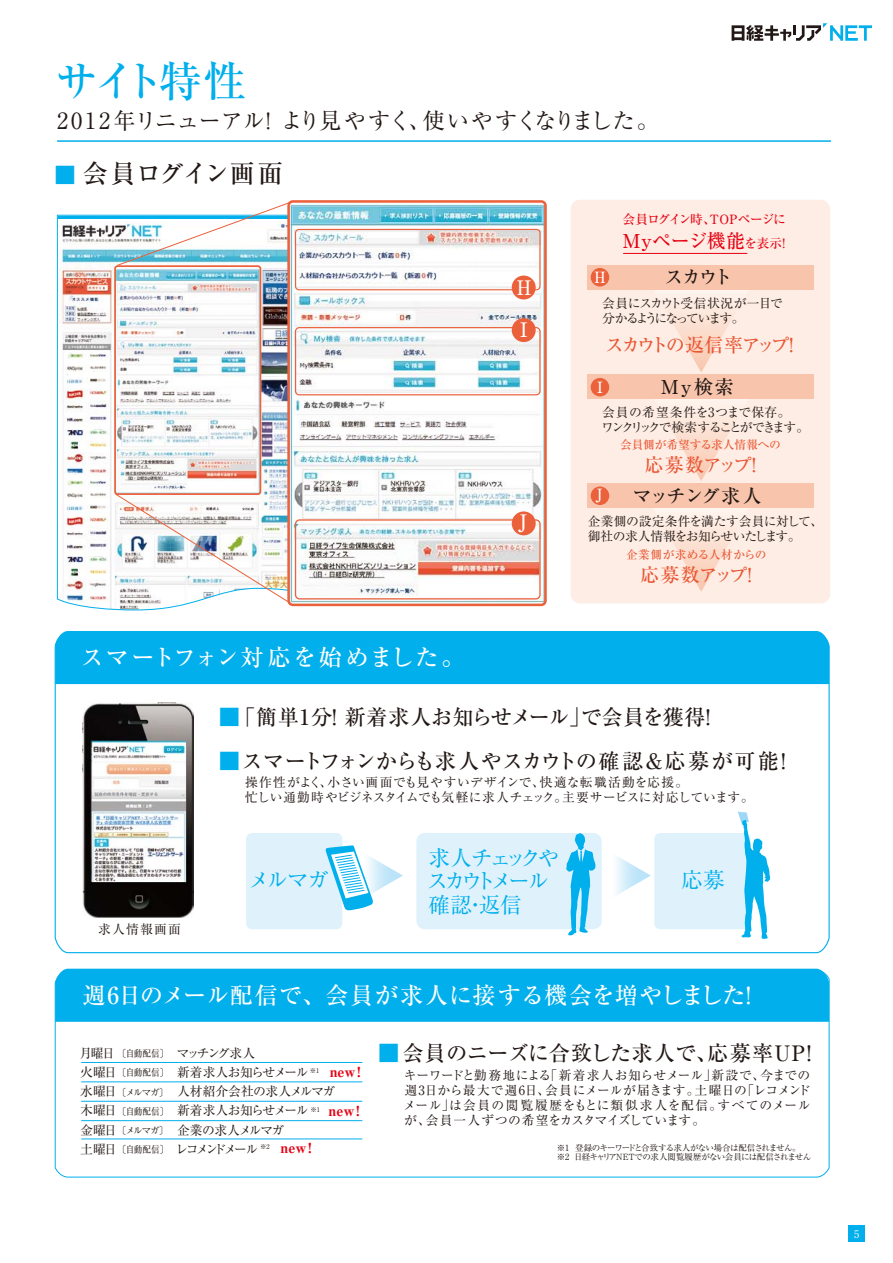
<style>
.page{position:relative;width:893px;height:1263px;background:#fff}
.page>*{position:absolute;margin:0;border:0;box-sizing:border-box;transform-origin:0 0}
.t1{font:500 42.45px "Ryumin Pro";letter-spacing:-.1em;color:#00afec}
.t2{font:500 25.5px "Ryumin Pro";letter-spacing:-.005em;color:#221815}
.t3{font:500 23.4px "Ryumin Pro";color:#fff}
.t4{font:500 23.4px "Ryumin Pro";letter-spacing:.065em;color:#fff}
.t5{font:22.35px "Ryumin Pro";letter-spacing:-.015em;color:#221815}
.t6{font:21.75px/23.4px "Ryumin Pro";letter-spacing:-.175em;color:#00afec}
.t7{font:21.75px "Ryumin Pro";letter-spacing:-.15em;color:#00afec}
.t8{font:500 21.3px "Ryumin Pro";letter-spacing:-.005em;color:#221815}
.t9{font:500 19.95px/42.6px "Ryumin Pro";color:#fff}
.t10{font:500 19.2px "Ryumin Pro";letter-spacing:-.08em;color:#221815}
.t11{font:500 19.2px "Ryumin Pro";letter-spacing:-.12em;color:#ea5532}
.t12{font:500 19.2px "Ryumin Pro";letter-spacing:-.17em;color:#ea5532}
.t13{font:500 19.2px "Ryumin Pro";letter-spacing:-.01em;color:#e60012}
.t14{font:500 15.45px "Ryumin Pro";color:#fff}
.t15{font:800 13.8px "Ryumin Pro";color:#e60012}
.t16{font:12.75px/14.9px "Ryumin Pro";letter-spacing:-.035em;color:#221815;text-align:justify}
.t17{font:12.75px/14.9px "Ryumin Pro";letter-spacing:.005em;color:#221815}
.t18{font:12.75px/19.2px "Ryumin Pro";letter-spacing:-.105em;color:#221815}
.t19{font:12.75px/19.2px "Ryumin Pro";letter-spacing:-.115em;color:#221815}
.t20{font:12.75px/14.9px "Ryumin Pro";letter-spacing:-.06em;color:#221815}
.t21{font:500 12.75px "Ryumin Pro";letter-spacing:-.08em;color:#e60012}
.t22{font:500 11.7px "Ryumin Pro";color:#ea5532}
.t23{font:500 11.7px "Ryumin Pro";letter-spacing:.04em;color:#ea5532}
.t24{font:10.35px "Ryumin Pro";color:#fff}
.t25{font:9.6px/19.2px "Ryumin Pro";letter-spacing:-.075em;color:#221815;text-align:justify}
.t26{font:8.55px/9.6px "Ryumin Pro";letter-spacing:-.075em;color:#221815}
.t27{font:6.45px "Ryumin Pro";color:#221815}
.s1{font-size:21.3px;color:#00afec}
.s2{font-size:12.75px}
.s3{font-weight:400;color:#00afec}
</style>
<div class="page">
<div style="left:848px;top:1225px;width:16px;height:16px;background:#00afec"></div>
<svg style="left:732px;top:23px;width:140px;height:18px"></svg>
<hr style="left:57px;top:140px;width:774px;height:2px;background:#00afec">
<img style="left:57px;top:215px;width:274px;height:395px">
<div style="left:571px;top:200px;width:259px;height:403px;background:#fdede4;border-radius:9px"></div>
<svg style="left:641px;top:290px;width:120px;height:191px"></svg>
<svg style="left:641px;top:507px;width:120px;height:85px"></svg>
<hr style="left:58px;top:216px;width:309px;height:2px;background:#00afec">
<svg style="left:54px;top:978px;width:776px;height:200px"></svg>
<div style="left:55px;top:969px;width:774px;height:53px;background:#00afec"></div>
<hr style="left:623px;top:253px;width:124px;height:1px;background:#e60012">
<div style="left:587px;top:265px;width:227px;height:25px;background:#f8c5ac"></div>
<div style="left:587px;top:375px;width:227px;height:24px;background:#f8c5ac"></div>
<div style="left:587px;top:483px;width:227px;height:24px;background:#f8c5ac"></div>
<svg style="left:54px;top:644px;width:776px;height:310px"></svg>
<div style="left:55px;top:631px;width:774px;height:53px;background:#00afec"></div>
<img style="left:83px;top:702px;width:110px;height:216px">
<div style="left:246px;top:833px;width:96px;height:96px;background:#dff2fc;border-radius:6px"></div>
<div style="left:416px;top:833px;width:186px;height:96px;background:#dff2fc;border-radius:8px"></div>
<div style="left:654px;top:833px;width:97px;height:96px;background:#dff2fc;border-radius:6px"></div>
<svg style="left:566px;top:833px;width:29px;height:103px"></svg>
<svg style="left:325px;top:845px;width:78px;height:65px"></svg>
<svg style="left:738px;top:811px;width:33px;height:128px"></svg>
<hr style="left:81px;top:1062px;width:281px;height:1px;background:#00afec">
<hr style="left:81px;top:1081px;width:281px;height:1px;background:#00afec">
<hr style="left:81px;top:1101px;width:281px;height:1px;background:#00afec">
<hr style="left:81px;top:1120px;width:281px;height:1px;background:#00afec">
<hr style="left:81px;top:1139px;width:281px;height:1px;background:#00afec">
<div style="left:591px;top:268px;width:18px;height:18px;background:#eb613b;border-radius:50%"></div>
<div style="left:591px;top:378px;width:18px;height:18px;background:#eb613b;border-radius:50%"></div>
<div style="left:591px;top:486px;width:18px;height:19px;background:#eb613b;border-radius:50%"></div>
<img style="left:291px;top:204px;width:252px;height:398px">
<div style="left:287px;top:200px;width:260px;height:406px;border:3px solid #eb613b;border-radius:4px"></div>
<div style="left:114px;top:265px;width:147px;height:230px;border:2px solid #eb613b;border-radius:2px"></div>
<div style="left:295px;top:229px;width:246px;height:61px;border:1px solid #eb613b;border-radius:4px"></div>
<div style="left:295px;top:327px;width:246px;height:68px;border:1px solid #eb613b;border-radius:4px"></div>
<div style="left:295px;top:519px;width:246px;height:80px;border:1px solid #eb613b;border-radius:4px"></div>
<div style="left:512px;top:276px;width:24px;height:23px;background:#eb613b;border-radius:50%"></div>
<div style="left:512px;top:318px;width:24px;height:24px;background:#eb613b;border-radius:50%"></div>
<div style="left:512px;top:511px;width:24px;height:24px;background:#eb613b;border-radius:50%"></div>
<svg style="left:117px;top:202px;width:174px;height:64px"></svg>
<img style="left:115px;top:493px;width:176px;height:110px">
<h1 class="t1" style="left:55px;top:48px;width:193px">サイト特性</h1>
<h3 class="t5" style="left:57px;top:103px;width:603px">2012年リニューアル！ より見やすく、使いやすくなりました。</h3>
<h2 class="t2" style="left:54px;top:153px;width:230px"><span class="s1">■</span> 会員ログイン画面</h2>
<h3 class="t9" style="left:516px;top:264px;width:17px">H<br>I</h3>
<h3 class="t9" style="left:519px;top:499px;width:10px">J</h3>
<p class="t14" style="left:594px;top:265px;width:13px">H</p>
<p class="t21" style="left:622px;top:209px;width:165px">会員ログイン時、TOPページに</p>
<h3 class="t13" style="left:622px;top:225px;width:169px">Myページ機能<span class="s2">を表示！</span></h3>
<h3 class="t10" style="left:664px;top:262px;width:70px">スカウト</h3>
<p class="t19" style="left:602px;top:295px;width:182px;line-height:14.9px">会員にスカウト受信状況が一目で分かるようになっています。</p>
<h3 class="t12" style="left:605px;top:330px;width:197px">スカウトの返信率アップ！</h3>
<p class="t14" style="left:597px;top:375px;width:7px">I</p>
<h3 class="t10" style="left:661px;top:372px;width:75px">My検索</h3>
<p class="t20" style="left:601px;top:404px;width:209px">会員の希望条件を3つまで保存。<br>ワンクリックで検索することができます。</p>
<p class="t14" style="left:596px;top:482px;width:8px">J</p>
<p class="t22" style="left:620px;top:435px;width:162px">会員側が希望する求人情報への</p>
<h3 class="t11" style="left:645px;top:450px;width:121px">応募数アップ！</h3>
<h3 class="t10" style="left:633px;top:480px;width:130px">マッチング求人</h3>
<p class="t16" style="left:588px;top:513px;width:237px">企業側の設定条件を満たす会員に対して、御社の求人情報をお知らせいたします。</p>
<p class="t23" style="left:626px;top:545px;width:142px">企業側が求める人材からの</p>
<h3 class="t11" style="left:640px;top:560px;width:121px">応募数アップ！</h3>
<h3 class="t4" style="left:81px;top:639px;width:386px">スマートフォン対応を始めました。</h3>
<h3 class="t8" style="left:219px;top:700px;width:501px"><span class="s3">■</span>「簡単1分！新着求人お知らせメール」で会員を獲得！</h3>
<h3 class="t8" style="left:219px;top:744px;width:577px"><span class="s3">■</span>スマートフォンからも求人やスカウトの確認＆応募が可能！</h3>
<p class="t17" style="left:245px;top:774px;width:510px">操作性がよく、小さい画面でも見やすいデザインで、快適な転職活動を応援。<br>忙しい通勤時やビジネスタイムでも気軽に求人チェック。主要サービスに対応しています。</p>
<p class="t16" style="left:98px;top:921px;width:84px">求人情報画面</p>
<h3 class="t7" style="left:248px;top:863px;width:82px">メルマガ</h3>
<h3 class="t6" style="left:427px;top:845px;width:134px">求人チェックやスカウトメール確認・返信</h3>
<h3 class="t7" style="left:682px;top:863px;width:45px">応募</h3>
<h3 class="t3" style="left:82px;top:976px;width:679px">週6日のメール配信で、会員が求人に接する機会を増やしました！</h3>
<h3 class="t8" style="left:378px;top:1036px;width:435px"><span class="s3">■</span>会員のニーズに合致した求人で、応募率UP!</h3>
<p class="t19" style="left:80px;top:1043px;width:39px">月曜日火曜日水曜日木曜日金曜日土曜日</p>
<p class="t25" style="left:117px;top:1043px;width:54px">〔自動配信〕〔自動配信〕〔メルマガ〕〔自動配信〕〔メルマガ〕〔自動配信〕</p>
<p class="t18" style="left:175px;top:1043px;width:161px">マッチング求人<br>新着求人お知らせメール<br>人材紹介会社の求人メルマガ新着求人お知らせメール<br>企業の求人メルマガ<br>レコメンドメール</p>
<p class="t15" style="left:330px;top:1061px;width:33px">new!</p>
<p class="t15" style="left:328px;top:1100px;width:33px">new!</p>
<p class="t27" style="left:310px;top:1065px;width:11px">※1</p>
<p class="t27" style="left:310px;top:1104px;width:11px">※1</p>
<p class="t16" style="left:403px;top:1067px;width:409px">キーワードと勤務地による「新着求人お知らせメール」新設で、今までの週3日から最大で週6日、会員にメールが届きます。土曜日の「レコメンドメール」は会員の閲覧履歴をもとに類似求人を配信。すべてのメールが、会員一人ずつの希望をカスタマイズしています。</p>
<p class="t15" style="left:280px;top:1136px;width:33px">new!</p>
<p class="t26" style="left:557px;top:1142px;width:256px">※1 登録のキーワードと合致する求人がない場合は配信されません。※2 日経キャリアNETでの求人閲覧履歴がない会員には配信されません</p>
<p class="t27" style="left:260px;top:1141px;width:11px">※2</p>
<p class="t24" style="left:854px;top:1226px;width:7px">5</p>
</div>
